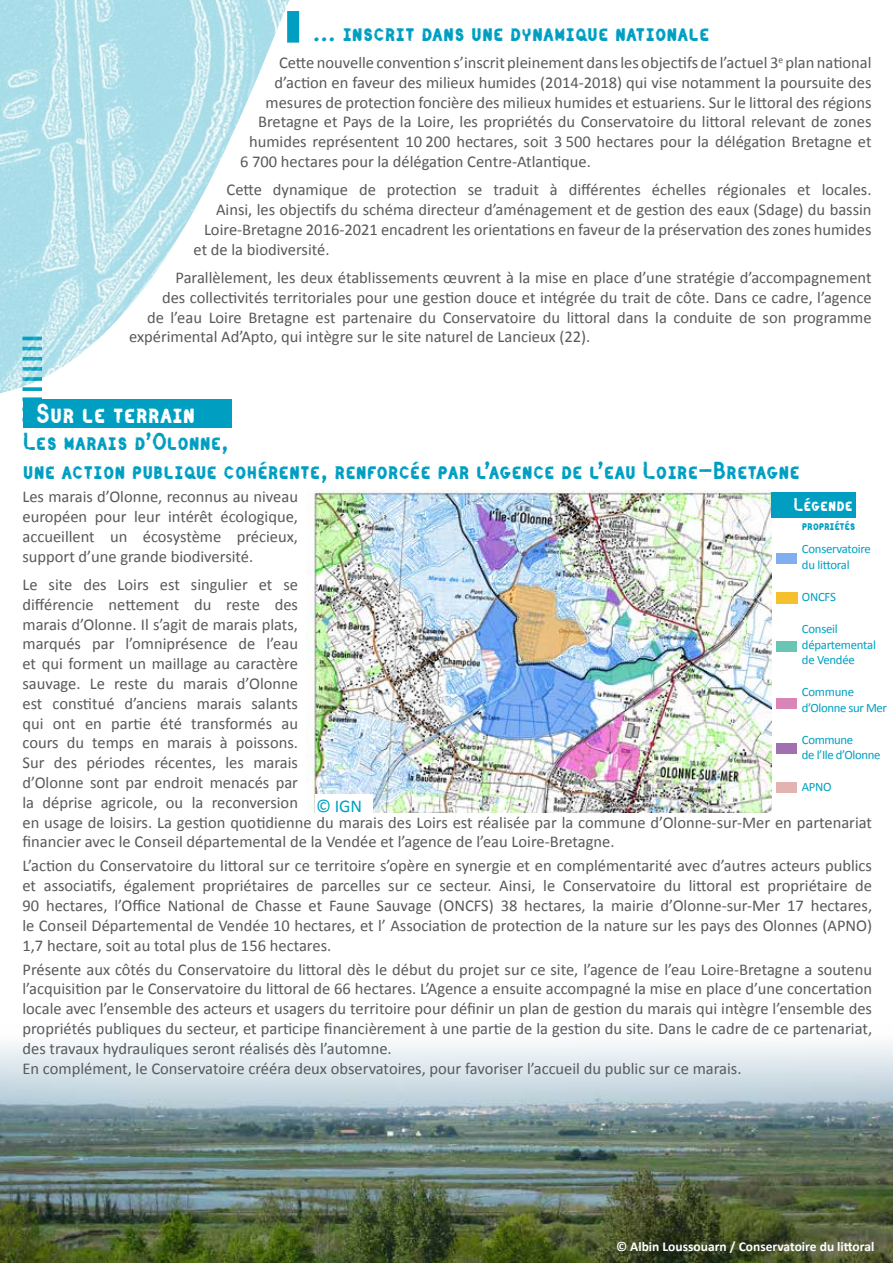
<style>
.page{position:relative;width:893px;height:1263px;background:#fff}
.page>*{position:absolute;margin:0;border:0;box-sizing:border-box;transform-origin:0 0}
.t1{font:27px "Catenary Stamp";color:#fff}
.t2{font:24px/28.8px "Catenary Stamp";color:#009fc2}
.t3{font:18px "Catenary Stamp";color:#fff}
.t4{font:18px "Calibri";color:#009fc2}
.t5{font:16.5px/19.8px "Calibri";color:#58595b;text-align:justify}
.t6{font:700 13.5px "Calibri";color:#fff}
.t7{font:12.75px/15.3px "Calibri";letter-spacing:-.02em;color:#009fc2}
.t8{font:12.75px "Catenary Stamp";letter-spacing:-.02em;color:#009fc2}
</style>
<div class="page">
<svg style="left:22px;top:397px;width:20px;height:4px"></svg>
<hr style="left:22px;top:408px;width:20px;height:3px;background:#009fc2">
<hr style="left:22px;top:418px;width:20px;height:3px;background:#009fc2">
<img style="left:0;top:1043px;width:893px;height:220px">
<div style="left:23px;top:399px;width:209px;height:28px;background:#009fc2"></div>
<img style="left:307px;top:491px;width:464px;height:322px">
<div style="left:771px;top:492px;width:85px;height:26px;background:#009fc2"></div>
<img style="left:776px;top:592px;width:21px;height:11px">
<div style="left:315px;top:794px;width:57px;height:21px;background:#fff"></div>
<div style="left:776px;top:743px;width:21px;height:11px;background:#a170b0"></div>
<div style="left:776px;top:782px;width:20px;height:11px;background:#e3b3b1"></div>
<div style="left:776px;top:698px;width:20px;height:11px;background:#da85b7"></div>
<div style="left:776px;top:641px;width:20px;height:11px;background:#6ac6b3"></div>
<div style="left:776px;top:553px;width:20px;height:11px;background:#81aeef"></div>
<img style="left:0;top:0;width:300px;height:394px">
<div style="left:287px;top:11px;width:12px;height:32px;background:#009fc2"></div>
<h2 class="t2" style="left:313px;top:19px;width:398px">... inscrit dans une dynamique nationale</h2>
<p class="t5" style="left:279px;top:53px;width:594px">Cette nouvelle convention s’inscrit pleinement dans les objectifs de l’actuel 3<sup>e</sup> plan national</p>
<p class="t5" style="left:275px;top:73px;width:599px">d’action en faveur des milieux humides (2014-2018) qui vise notamment la poursuite des</p>
<p class="t5" style="left:266px;top:92px;width:607px">mesures de protection foncière des milieux humides et estuariens. Sur le littoral des régions</p>
<p class="t5" style="left:258px;top:112px;width:615px">Bretagne et Pays de la Loire, les propriétés du Conservatoire du littoral relevant de zones</p>
<p class="t5" style="left:249px;top:132px;width:624px">humides représentent 10 200 hectares, soit 3 500 hectares pour la délégation Bretagne et</p>
<p class="t5" style="left:240px;top:152px;width:352px">6 700 hectares pour la délégation Centre-Atlantique.</p>
<p class="t5" style="left:227px;top:180px;width:646px">Cette dynamique de protection se traduit à différentes échelles régionales et locales.</p>
<p class="t5" style="left:216px;top:200px;width:657px">Ainsi, les objectifs du schéma directeur d’aménagement et de gestion des eaux (Sdage) du bassin</p>
<p class="t5" style="left:204px;top:220px;width:669px">Loire-Bretagne 2016-2021 encadrent les orientations en faveur de la préservation des zones humides</p>
<p class="t5" style="left:194px;top:239px;width:137px">et de la biodiversité.</p>
<p class="t5" style="left:176px;top:268px;width:698px">Parallèlement, les deux établissements œuvrent à la mise en place d’une stratégie d’accompagnement</p>
<p class="t5" style="left:162px;top:288px;width:711px">des collectivités territoriales pour une gestion douce et intégrée du trait de côte. Dans ce cadre, l’agence</p>
<p class="t5" style="left:147px;top:307px;width:726px">de l’eau Loire Bretagne est partenaire du Conservatoire du littoral dans la conduite de son programme</p>
<p class="t5" style="left:129px;top:327px;width:463px">expérimental Ad’Apto, qui intègre sur le site naturel de Lancieux (22).</p>
<h1 class="t1" style="left:36px;top:398px;width:161px">Sur le terrain</h1>
<h2 class="t2" style="left:23px;top:428px;width:779px">Les marais d’Olonne,<br>une action publique cohérente, renforcée par l’agence de l’eau Loire-Bretagne</h2>
<p class="t5" style="left:22px;top:487px;width:277px">Les marais d’Olonne, reconnus au niveau européen pour leur intérêt écologique, accueillent un écosystème précieux, support d’une grande biodiversité.</p>
<p class="t5" style="left:22px;top:575px;width:851px;text-align:left">Le site des Loirs est singulier et se<br>différencie nettement du reste des<br>marais d’Olonne. Il s’agit de marais plats,<br>marqués par l’omniprésence de l’eau<br>et qui forment un maillage au caractère<br>sauvage. Le reste du marais d’Olonne<br>est constitué d’anciens marais salants<br>qui ont en partie été transformés au<br>cours du temps en marais à poissons.<br>Sur des périodes récentes, les marais<br>d’Olonne sont par endroit menacés par<br>la déprise agricole, ou la reconversion<br>en usage de loisirs. La gestion quotidienne du marais des Loirs est réalisée par la commune d’Olonne-sur-Mer en partenariat financier avec le Conseil départemental de la Vendée et l’agence de l’eau Loire-Bretagne.</p>
<p class="t5" style="left:22px;top:856px;width:851px">L’action du Conservatoire du littoral sur ce territoire s’opère en synergie et en complémentarité avec d’autres acteurs publics et associatifs, également propriétaires de parcelles sur ce secteur. Ainsi, le Conservatoire du littoral est propriétaire de 90 hectares, l’Office National de Chasse et Faune Sauvage (ONCFS) 38 hectares, la mairie d’Olonne-sur-Mer 17 hectares, le Conseil Départemental de Vendée 10 hectares, et l’ Association de protection de la nature sur les pays des Olonnes (APNO)<br>1,7 hectare, soit au total plus de 156 hectares.</p>
<p class="t5" style="left:22px;top:959px;width:851px;text-align:left">Présente aux côtés du Conservatoire du littoral dès le début du projet sur ce site, l’agence de l’eau Loire-Bretagne a soutenu l’acquisition par le Conservatoire du littoral de 66 hectares. L’Agence a ensuite accompagné la mise en place d’une concertation locale avec l’ensemble des acteurs et usagers du territoire pour définir un plan de gestion du marais qui intègre l’ensemble des propriétés publiques du secteur, et participe financièrement à une partie de la gestion du site. Dans le cadre de ce partenariat, des travaux hydrauliques seront réalisés dès l’automne.<br>En complément, le Conservatoire crééra deux observatoires, pour favoriser l’accueil du public sur ce marais.</p>
<p class="t3" style="left:793px;top:495px;width:61px">Légende</p>
<p class="t8" style="left:802px;top:518px;width:55px">propriétés</p>
<p class="t7" style="left:802px;top:541px;width:71px">Conservatoire du littoral</p>
<p class="t7" style="left:802px;top:589px;width:35px">ONCFS</p>
<p class="t7" style="left:802px;top:621px;width:75px">Conseil départemental de Vendée</p>
<p class="t7" style="left:802px;top:684px;width:87px">Commune d’Olonne sur Mer</p>
<p class="t7" style="left:802px;top:732px;width:80px">Commune<br>de l’Ile d’Olonne</p>
<p class="t7" style="left:802px;top:780px;width:31px">APNO</p>
<p class="t4" style="left:316px;top:794px;width:48px">© IGN</p>
<p class="t6" style="left:616px;top:1238px;width:260px">© Albin Loussouarn / Conservatoire du littoral</p>
</div>
